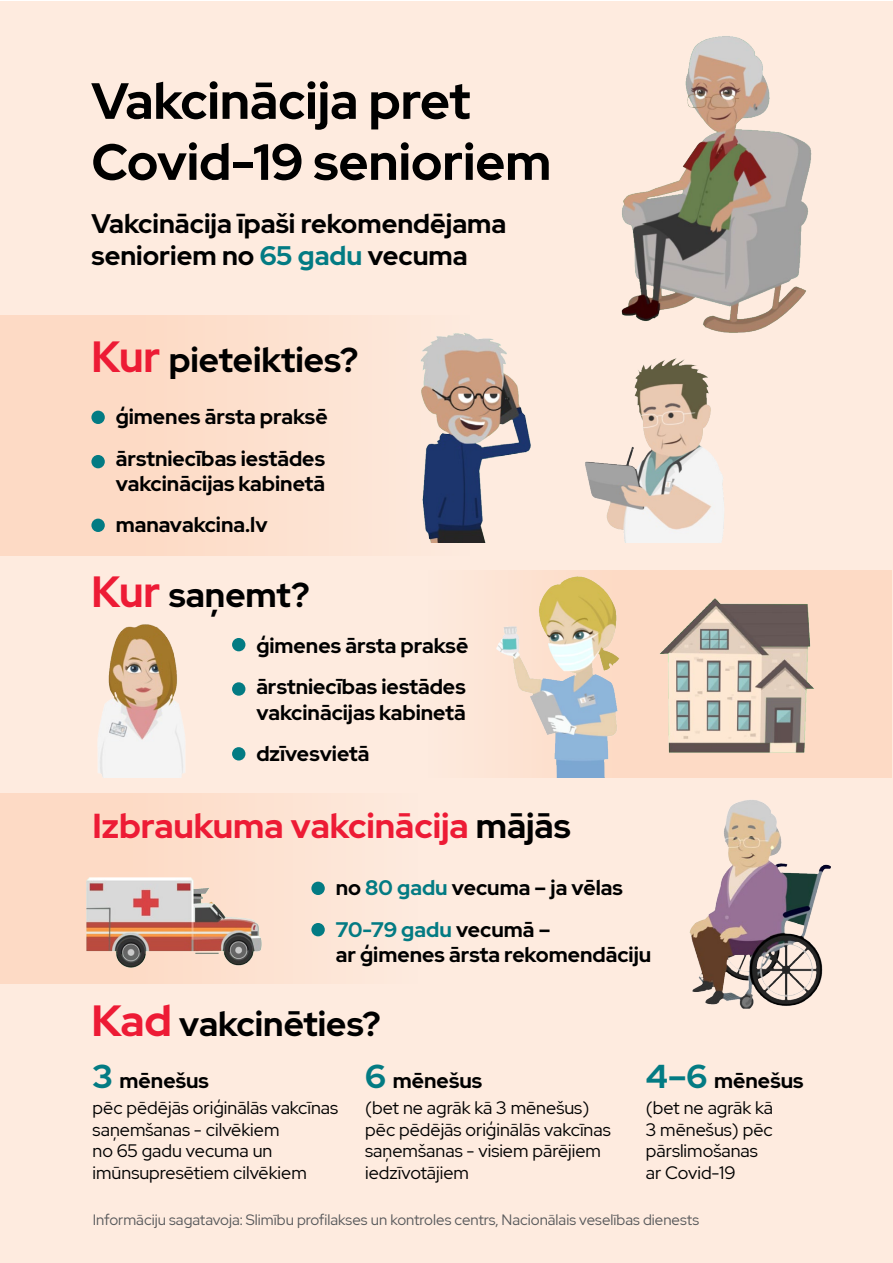
<style>
.page{position:relative;width:893px;height:1263px;background:#fff}
.page>*{position:absolute;margin:0;border:0;box-sizing:border-box;transform-origin:0 0}
.t1{font:700 50.85px/61.1px "Red Hat Display";color:#000}
.t2{font:700 34.5px "Red Hat Display";color:#000}
.t3{font:700 34.5px "Red Hat Display";color:#ed1b35}
.t4{font:700 26.85px/32.1px "Red Hat Display";color:#000}
.t5{font:700 21px/41.4px "Red Hat Display";color:#000}
.t6{font:18px/21.6px "Red Hat Display";color:#000}
.t7{font:15px "Red Hat Display";color:#58595b}
.s1{color:#037b83}
.s2{font-size:43.5px;color:#ed1b35}
.s3{color:#000}
.s4{font-size:33px;color:#037b83}
</style>
<div class="page">
<div style="left:0;top:1px;width:893px;height:1262px;background:#feebdf"></div>
<div style="left:0;top:315px;width:495px;height:240px;background:linear-gradient(to right,#fdd6bf,#fdeade)"></div>
<div style="left:358px;top:570px;width:534px;height:207px;background:linear-gradient(to bottom,#fde2d2,#fde2d2)"></div>
<div style="left:0;top:793px;width:441px;height:190px;background:linear-gradient(to right,#fdd6bf,#fdeade)"></div>
<img style="left:585px;top:358px;width:139px;height:184px">
<img style="left:487px;top:570px;width:139px;height:207px">
<img style="left:97px;top:624px;width:89px;height:153px">
<div style="left:91px;top:411px;width:14px;height:13px;background:#037b83;border-radius:50%"></div>
<div style="left:232px;top:638px;width:13px;height:13px;background:#037b83;border-radius:50%"></div>
<div style="left:311px;top:882px;width:14px;height:13px;background:#037b83;border-radius:50%"></div>
<div style="left:91px;top:455px;width:14px;height:13px;background:#037b83;border-radius:50%"></div>
<div style="left:232px;top:682px;width:13px;height:14px;background:#037b83;border-radius:50%"></div>
<div style="left:311px;top:923px;width:14px;height:13px;background:#037b83;border-radius:50%"></div>
<div style="left:91px;top:519px;width:14px;height:13px;background:#037b83;border-radius:50%"></div>
<div style="left:232px;top:747px;width:13px;height:13px;background:#037b83;border-radius:50%"></div>
<img style="left:621px;top:36px;width:191px;height:297px">
<img style="left:395px;top:322px;width:136px;height:220px">
<img style="left:689px;top:800px;width:142px;height:209px">
<img style="left:652px;top:585px;width:169px;height:179px">
<img style="left:79px;top:867px;width:200px;height:112px">
<h1 class="t1" style="left:91px;top:70px;width:461px">Vakcinācija pret<br>Covid-19 senioriem</h1>
<p class="t4" style="left:91px;top:207px;width:416px">Vakcinācija īpaši rekomendējama senioriem no <span class="s1">65 gadu</span> vecuma</p>
<h2 class="t2" style="left:91px;top:337px;width:268px"><span class="s2">Kur</span> pieteikties?</h2>
<p class="t5" style="left:116px;top:396px;width:213px">ģimenes ārsta praksē ārstniecības iestādes</p>
<p class="t5" style="left:116px;top:462px;width:211px">vakcinācijas kabinetā manavakcina.lv</p>
<h2 class="t2" style="left:91px;top:572px;width:220px"><span class="s2">Kur</span> saņemt?</h2>
<p class="t5" style="left:256px;top:625px;width:213px">ģimenes ārsta praksē ārstniecības iestādes</p>
<p class="t5" style="left:256px;top:691px;width:211px">vakcinācijas kabinetā dzīvesvietā</p>
<h2 class="t3" style="left:93px;top:803px;width:480px">Izbraukuma vakcinācija <span class="s3">mājās</span></h2>
<p class="t5" style="left:336px;top:867px;width:289px">no <span class="s1">80 gadu</span> vecuma – ja vēlas<br><span class="s1">70-79 gadu</span> vecumā –</p>
<p class="t5" style="left:336px;top:933px;width:317px">ar ģimenes ārsta rekomendāciju</p>
<h2 class="t2" style="left:91px;top:1002px;width:291px"><span class="s2">Kad</span> vakcinēties?</h2>
<p class="t5" style="left:93px;top:1060px;width:118px"><span class="s4">3</span> mēnešus</p>
<p class="t6" style="left:93px;top:1096px;width:247px">pēc pēdējās oriģinālās vakcīnas saņemšanas - cilvēkiem<br>no 65 gadu vecuma un imūnsupresētiem cilvēkiem</p>
<p class="t5" style="left:365px;top:1060px;width:118px"><span class="s4">6</span> mēnešus</p>
<p class="t6" style="left:365px;top:1096px;width:247px">(bet ne agrāk kā 3 mēnešus) pēc pēdējās oriģinālās vakcīnas saņemšanas - visiem pārējiem iedzīvotājiem</p>
<p class="t5" style="left:646px;top:1060px;width:159px"><span class="s4">4–6</span> mēnešus</p>
<p class="t6" style="left:646px;top:1096px;width:129px">(bet ne agrāk kā<br>3 mēnešus) pēc pārslimošanas ar Covid-19</p>
<p class="t7" style="left:93px;top:1209px;width:608px">Informāciju sagatavoja: Slimību profilakses un kontroles centrs, Nacionālais veselības dienests</p>
</div>
